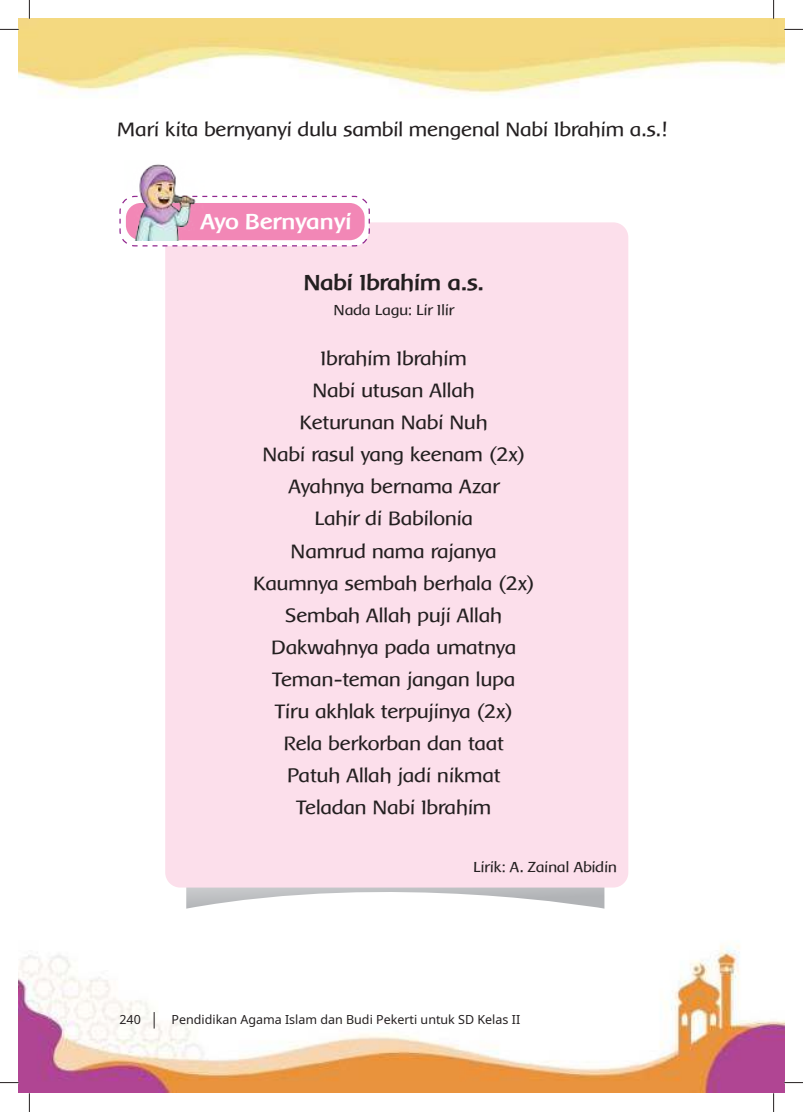
<style>
.page{position:relative;width:803px;height:1112px;background:#fff}
.page>*{position:absolute;margin:0;border:0;box-sizing:border-box;transform-origin:0 0}
.t1{font:700 22.5px "Baar Metanoia";letter-spacing:-.02em;color:#231f20}
.t2{font:700 22.5px "Baar Metanoia";color:#fff}
.t3{font:20px/32.1px "Baar Metanoia";letter-spacing:-.02em;color:#231f20;text-align:center}
.t4{font:15px "Baar Metanoia";letter-spacing:-.02em;color:#231f20}
.t5{font:12.5px "Noto Sans";color:#231f20}
</style>
<div class="page">
<img style="left:19px;top:19px;width:754px;height:1073px">
<svg style="left:154px;top:1011px;width:1px;height:17px"></svg>
<img style="left:773px;top:19px;width:11px;height:1073px">
<svg style="left:186px;top:887px;width:418px;height:21px"></svg>
<div style="left:165px;top:222px;width:463px;height:665px;background:#fcdfeb;border-radius:15px"></div>
<svg style="left:119px;top:195px;width:251px;height:52px"></svg>
<div style="left:126px;top:203px;width:239px;height:37px;background:#f287b6;border-radius:15px"></div>
<img style="left:125px;top:160px;width:79px;height:80px">
<svg style="left:0;top:29px;width:19px;height:1px"></svg>
<svg style="left:784px;top:29px;width:19px;height:1px"></svg>
<svg style="left:0;top:1081px;width:19px;height:2px"></svg>
<svg style="left:784px;top:1081px;width:19px;height:2px"></svg>
<svg style="left:29px;top:0;width:1px;height:19px"></svg>
<svg style="left:29px;top:1092px;width:1px;height:19px"></svg>
<svg style="left:773px;top:0;width:1px;height:19px"></svg>
<svg style="left:773px;top:1092px;width:1px;height:19px"></svg>
<p class="t3" style="left:118px;top:113px;width:551px">Mari kita bernyanyi dulu sambil mengenal Nabi Ibrahim a.s.!</p>
<p class="t2" style="left:201px;top:209px;width:153px">Ayo Bernyanyi</p>
<p class="t1" style="left:304px;top:270px;width:181px">Nabi Ibrahim a.s.</p>
<p class="t4" style="left:334px;top:302px;width:122px">Nada Lagu: Lir Ilir</p>
<p class="t3" style="left:254px;top:342px;width:283px">Ibrahim Ibrahim<br>Nabi utusan Allah<br>Keturunan Nabi Nuh<br>Nabi rasul yang keenam (2x)<br>Ayahnya bernama Azar<br>Lahir di Babilonia<br>Namrud nama rajanya<br>Kaumnya sembah berhala (2x)<br>Sembah Allah puji Allah<br>Dakwahnya pada umatnya<br>Teman-teman jangan lupa<br>Tiru akhlak terpujinya (2x)<br>Rela berkorban dan taat<br>Patuh Allah jadi nikmat<br>Teladan Nabi Ibrahim</p>
<p class="t4" style="left:473px;top:858px;width:146px">Lirik: A. Zainal Abidin</p>
<p class="t5" style="left:119px;top:1013px;width:23px">240</p>
<p class="t5" style="left:172px;top:1013px;width:350px">Pendidikan Agama Islam dan Budi Pekerti untuk SD Kelas II</p>
</div>
